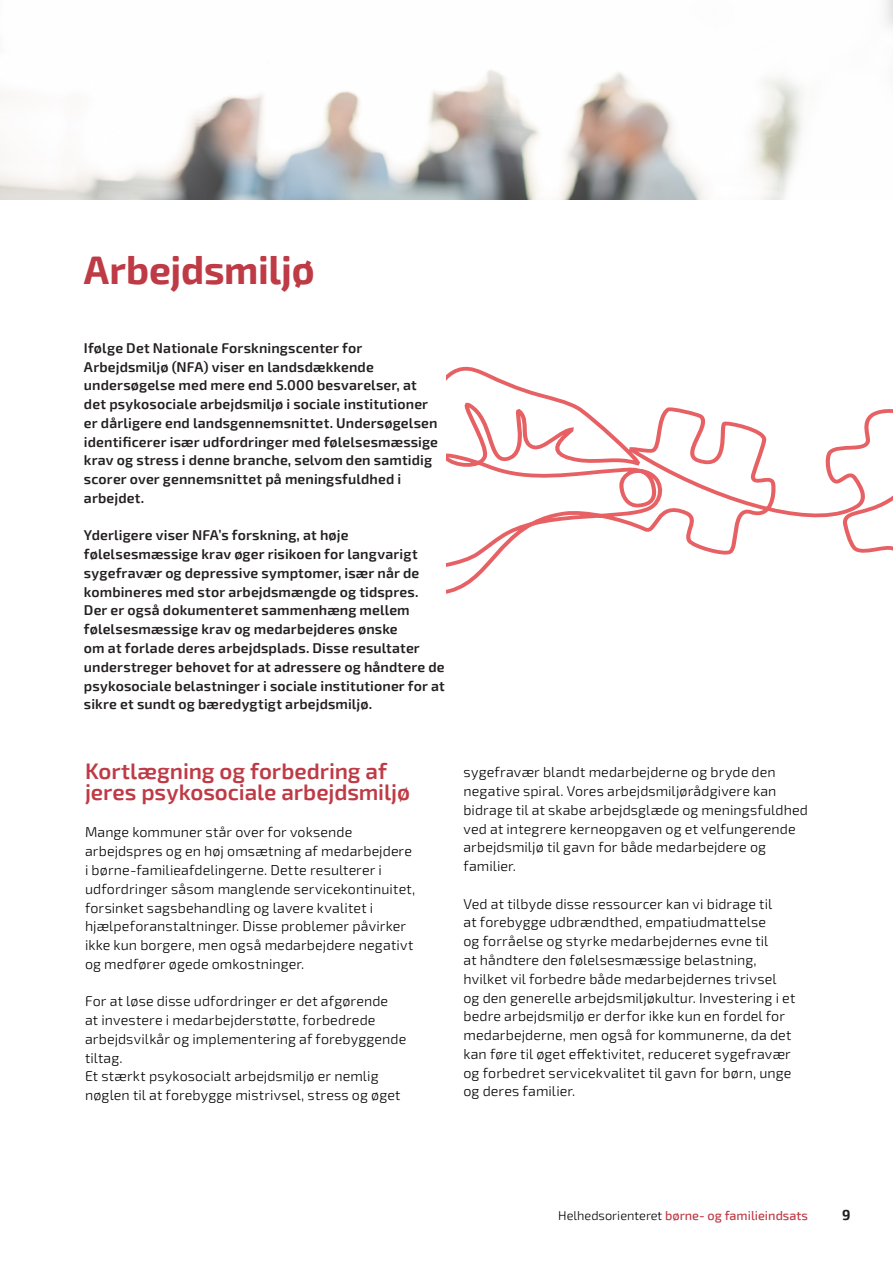
<style>
.page{position:relative;width:893px;height:1263px;background:#fff}
.page>*{position:absolute;margin:0;border:0;box-sizing:border-box;transform-origin:0 0}
._1_Overskrift{font:700 39px "Exo 2";letter-spacing:-.01em;color:#be3b46}
._3_Mellemrubrik{font:600 22.5px/21px "Exo 2";letter-spacing:-.005em;color:#be3b46}
._3_Mellemrubrik-2{font:14.25px/18.8px "Exo 2";letter-spacing:.01em;color:#000}
._3_Mellemrubrik-3{font:600 14.25px/18.8px "Exo 2";letter-spacing:.01em;color:#231f20}
.t1{font:700 14.25px "Exo 2";color:#231f20}
.t2{font:500 12.75px "Exo 2";color:#be3b46}
.s1{font-weight:400;color:#000}
</style>
<div class="page">
<svg style="left:446px;top:367px;width:447px;height:227px"></svg>
<img style="left:0;top:0;width:893px;height:200px">
<p class="_1_Overskrift" style="left:84px;top:247px;width:232px">Arbejdsmiljø</p>
<p class="_3_Mellemrubrik-3" style="left:84px;top:339px;width:356px">Ifølge Det Nationale Forskningscenter for Arbejdsmiljø (NFA) viser en landsdækkende undersøgelse med mere end 5.000 besvarelser, at det psykosociale arbejdsmiljø i sociale institutioner er dårligere end landsgennemsnittet. Undersøgelsen identificerer især udfordringer med følelsesmæssige krav og stress i denne branche, selvom den samtidig scorer over gennemsnittet på meningsfuldhed i arbejdet.</p>
<p class="_3_Mellemrubrik-3" style="left:84px;top:526px;width:362px">Yderligere viser NFA’s forskning, at høje følelsesmæssige krav øger risikoen for langvarigt sygefravær og depressive symptomer, især når de kombineres med stor arbejdsmængde og tidspres.<br>Der er også dokumenteret sammenhæng mellem følelsesmæssige krav og medarbejderes ønske<br>om at forlade deres arbejdsplads. Disse resultater understreger behovet for at adressere og håndtere de psykosociale belastninger i sociale institutioner for at sikre et sundt og bæredygtigt arbejdsmiljø.</p>
<p class="_3_Mellemrubrik" style="left:85px;top:761px;width:326px">Kortlægning og forbedring af jeres psykosociale arbejdsmiljø</p>
<p class="_3_Mellemrubrik-2" style="left:85px;top:822px;width:332px">Mange kommuner står over for voksende arbejdspres og en høj omsætning af medarbejdere i børne-familieafdelingerne. Dette resulterer i udfordringer såsom manglende servicekontinuitet, forsinket sagsbehandling og lavere kvalitet i hjælpeforanstaltninger. Disse problemer påvirker ikke kun borgere, men også medarbejdere negativt og medfører øgede omkostninger.</p>
<p class="_3_Mellemrubrik-2" style="left:85px;top:991px;width:323px">For at løse disse udfordringer er det afgørende<br>at investere i medarbejderstøtte, forbedrede arbejdsvilkår og implementering af forebyggende tiltag.</p>
<p class="_3_Mellemrubrik-2" style="left:85px;top:1066px;width:317px">Et stærkt psykosocialt arbejdsmiljø er nemlig nøglen til at forebygge mistrivsel, stress og øget</p>
<p class="_3_Mellemrubrik-2" style="left:463px;top:762px;width:346px">sygefravær blandt medarbejderne og bryde den negative spiral. Vores arbejdsmiljørådgivere kan bidrage til at skabe arbejdsglæde og meningsfuldhed ved at integrere kerneopgaven og et velfungerende arbejdsmiljø til gavn for både medarbejdere og familier.</p>
<p class="_3_Mellemrubrik-2" style="left:463px;top:894px;width:333px">Ved at tilbyde disse ressourcer kan vi bidrage til<br>at forebygge udbrændthed, empatiudmattelse<br>og forråelse og styrke medarbejdernes evne til<br>at håndtere den følelsesmæssige belastning, hvilket vil forbedre både medarbejdernes trivsel og den generelle arbejdsmiljøkultur. Investering i et bedre arbejdsmiljø er derfor ikke kun en fordel for medarbejderne, men også for kommunerne, da det kan føre til øget effektivitet, reduceret sygefravær og forbedret servicekvalitet til gavn for børn, unge og deres familier.</p>
<p class="t2" style="left:558px;top:1208px;width:251px"><span class="s1">Helhedsorienteret</span> børne- og familieindsats</p>
<p class="t1" style="left:842px;top:1207px;width:10px">9</p>
</div>
